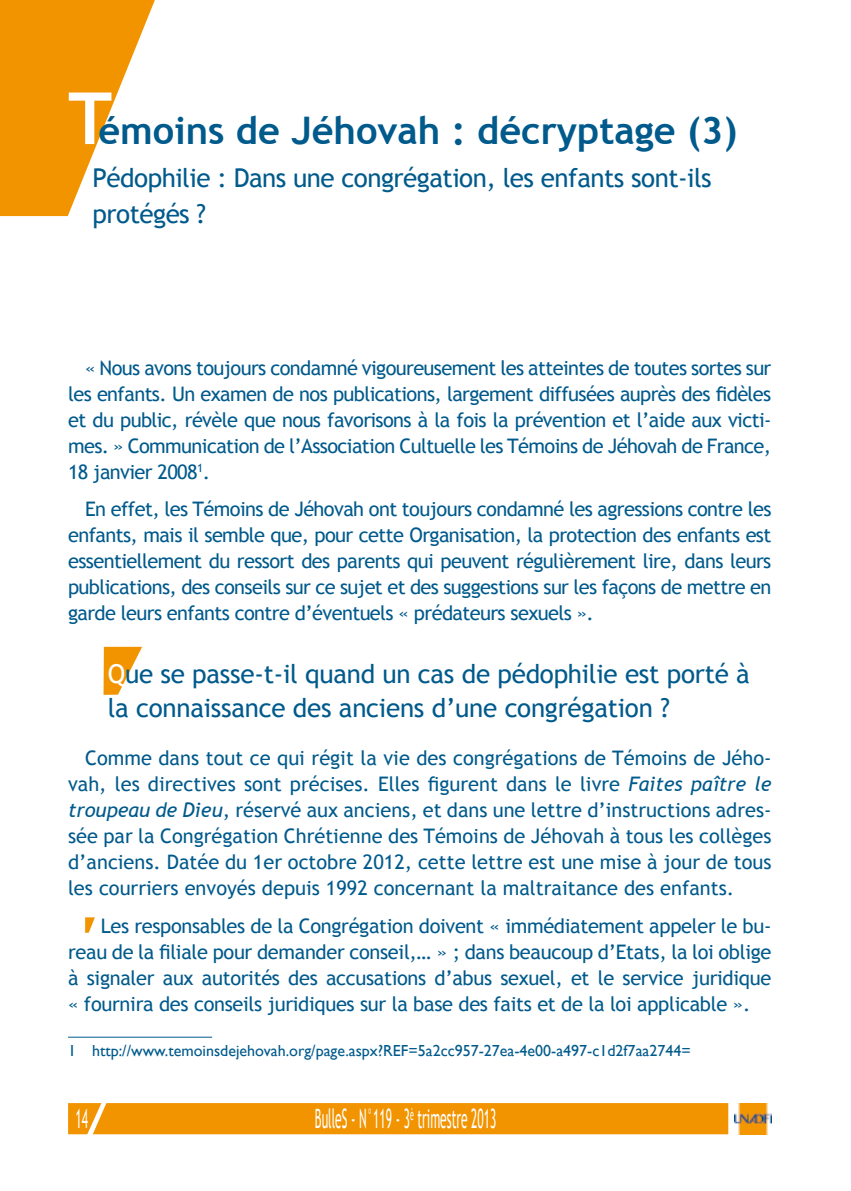
<style>
.page{position:relative;width:851px;height:1191px;background:#fff}
.page>*{position:absolute;margin:0;border:0;box-sizing:border-box;transform-origin:0 0}
.t1{font:700 38px "Trebuchet MS";color:#005a8c}
.t2{font:26.8px "Trebuchet MS";color:#fff;scale:.45 1}
.t3{font:26px/34px "Trebuchet MS";letter-spacing:-.01em;color:#005a8c}
.t4{font:20px/26px "Trebuchet MS";letter-spacing:-.02em;color:#005a8c;text-align:justify}
.t5{font:16px "Gill Sans";color:#005a8c}
.s1{font-size:72px;color:#fff}
.s2{color:#fff}
.s3{font-style:italic}
</style>
<div class="page">
<img style="left:734px;top:1103px;width:37px;height:31px">
<div style="left:68px;top:1103px;width:660px;height:31px;background:#f29400"></div>
<svg style="left:0;top:0;width:155px;height:216px;fill:#f29400"></svg>
<svg style="left:103px;top:647px;width:39px;height:48px"></svg>
<svg style="left:85px;top:917px;width:10px;height:15px"></svg>
<hr style="left:68px;top:1036px;width:144px;height:1px;background:#005a8c">
<h1 class="t1" style="left:68px;top:107px;width:670px"><span class="s1">T</span>émoins de Jéhovah : décryptage (3)</h1>
<h3 class="t3" style="left:93px;top:160px;width:620px;line-height:36px">Pédophilie : Dans une congrégation, les enfants sont-ils protégés ?</h3>
<p class="t4" style="left:68px;top:355px;width:704px;text-indent:17px">« Nous avons toujours condamné vigoureusement les atteintes de toutes sortes sur les enfants. Un examen de nos publications, largement diffusées auprès des fidèles et du public, révèle que nous favorisons à la fois la prévention et l’aide aux victi&shy;mes. » Communication de l’Association Cultuelle les Témoins de Jéhovah de France, 18 janvier 2008 .</p>
<p class="t4" style="left:68px;top:496px;width:704px;text-indent:17px">En effet, les Témoins de Jéhovah ont toujours condamné les agressions contre les enfants, mais il semble que, pour cette Organisation, la protection des enfants est essentiellement du ressort des parents qui peuvent régulièrement lire, dans leurs publications, des conseils sur ce sujet et des suggestions sur les façons de mettre en garde leurs enfants contre d’éventuels « prédateurs sexuels ».</p>
<h3 class="t3" style="left:108px;top:657px;width:643px"><span class="s2">Q</span>ue se passe-t-il quand un cas de pédophilie est porté à la connaissance des anciens d’une congrégation ?</h3>
<p class="t4" style="left:68px;top:745px;width:704px;text-indent:17px">Comme dans tout ce qui régit la vie des congrégations de Témoins de Jého&shy;vah, les directives sont précises. Elles figurent dans le livre <span class="s3">Faites paître le troupeau de Dieu</span>, réservé aux anciens, et dans une lettre d’instructions adres&shy;sée par la Congrégation Chrétienne des Témoins de Jéhovah à tous les collèges d’anciens. Datée du 1er octobre 2012, cette lettre est une mise à jour de tous les courriers envoyés depuis 1992 concernant la maltraitance des enfants.</p>
<p class="t4" style="left:68px;top:913px;width:704px;text-indent:33px">Les responsables de la Congrégation doivent « immédiatement appeler le bu&shy;reau de la filiale pour demander conseil,… » ; dans beaucoup d’Etats, la loi oblige à signaler aux autorités des accusations d’abus sexuel, et le service juridique « fournira des conseils juridiques sur la base des faits et de la loi applicable ».</p>
<p class="t5" style="left:92px;top:1041px;width:600px">http://www.temoinsdejehovah.org/page.aspx?REF=5a2cc957-27ea-4e00-a497-c1 d2f7aa2744=</p>
<h2 class="t2" style="left:76px;top:1103px;width:29px">14</h2>
<h2 class="t2" style="left:315px;top:1103px;width:405px">BulleS - N°119 - 3<sup>è</sup> trimestre 2013</h2>
</div>
